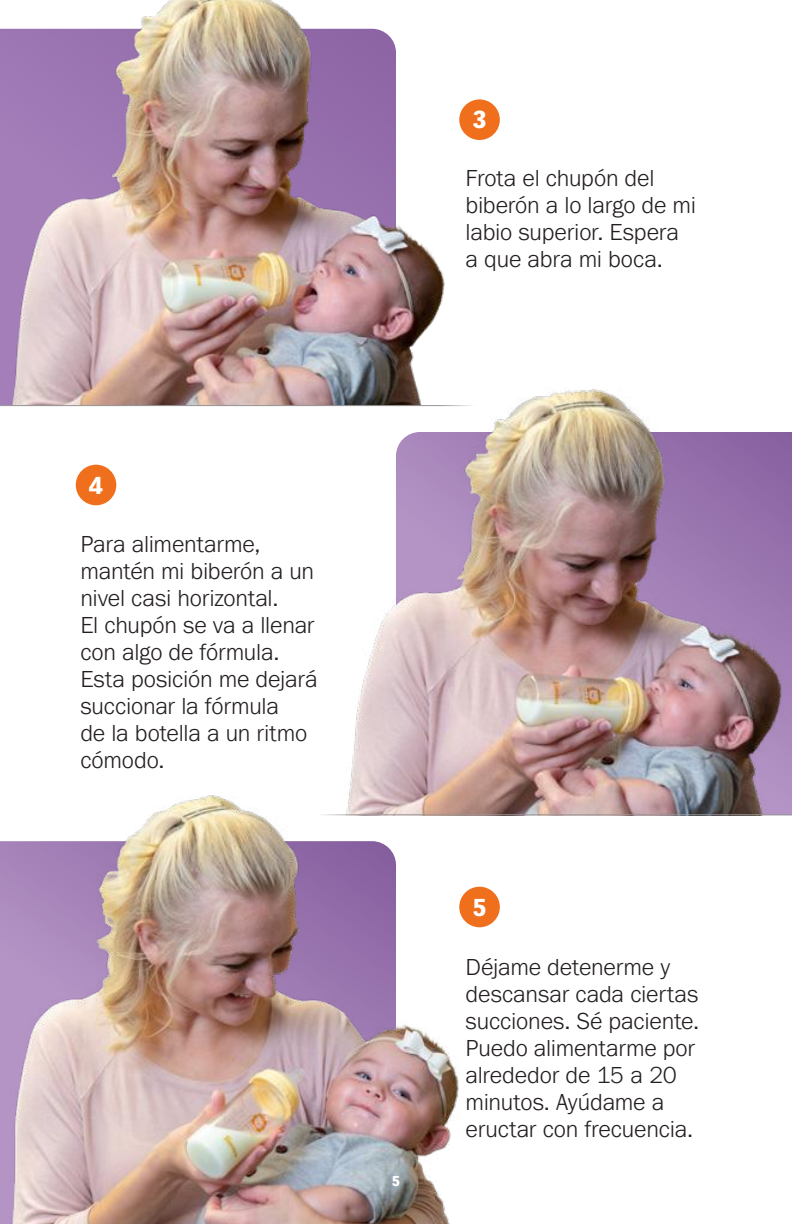
<style>
.page{position:relative;width:792px;height:1224px;background:#fff}
.page>*{position:absolute;margin:0;border:0;box-sizing:border-box;transform-origin:0 0}
.t1{font:300 24px/27px "Franklin Gothic URW";letter-spacing:-.01em;color:#241f1f}
.t2{font:900 24px "Vectora LH";color:#fff}
.t3{font:900 14px "Vectora LH";color:#fff}
</style>
<div class="page">
<div style="left:76px;top:465px;width:40px;height:40px;background:#ef6f1c;border-radius:50%"></div>
<div style="left:459px;top:887px;width:41px;height:40px;background:#ef6f1c;border-radius:50%"></div>
<div style="left:459px;top:99px;width:41px;height:41px;background:#ef6f1c;border-radius:50%"></div>
<img style="left:0;top:0;width:445px;height:405px">
<hr style="left:0;top:405px;width:498px;height:1px;background:#969698">
<img style="left:325px;top:387px;width:467px;height:427px">
<hr style="left:294px;top:814px;width:498px;height:1px;background:#969698">
<img style="left:0;top:786px;width:472px;height:438px">
<p class="t2" style="left:472px;top:105px;width:16px">3</p>
<p class="t1" style="left:466px;top:164px;width:232px">Frota el chupón del biberón a lo largo de mi labio superior. Espera a que abra mi boca.</p>
<p class="t2" style="left:89px;top:470px;width:16px">4</p>
<p class="t1" style="left:80px;top:530px;width:239px">Para alimentarme, mantén mi biberón a un nivel casi horizontal.<br>El chupón se va a llenar con algo de fórmula.<br>Esta posición me dejará succionar la fórmula<br>de la botella a un ritmo cómodo.</p>
<p class="t3" style="left:392px;top:1173px;width:10px">5</p>
<p class="t2" style="left:472px;top:892px;width:16px">5</p>
<p class="t1" style="left:466px;top:953px;width:235px">Déjame detenerme y descansar cada ciertas succiones. Sé paciente.<br>Puedo alimentarme por alrededor de 15 a 20 minutos. Ayúdame a eructar con frecuencia.</p>
</div>
